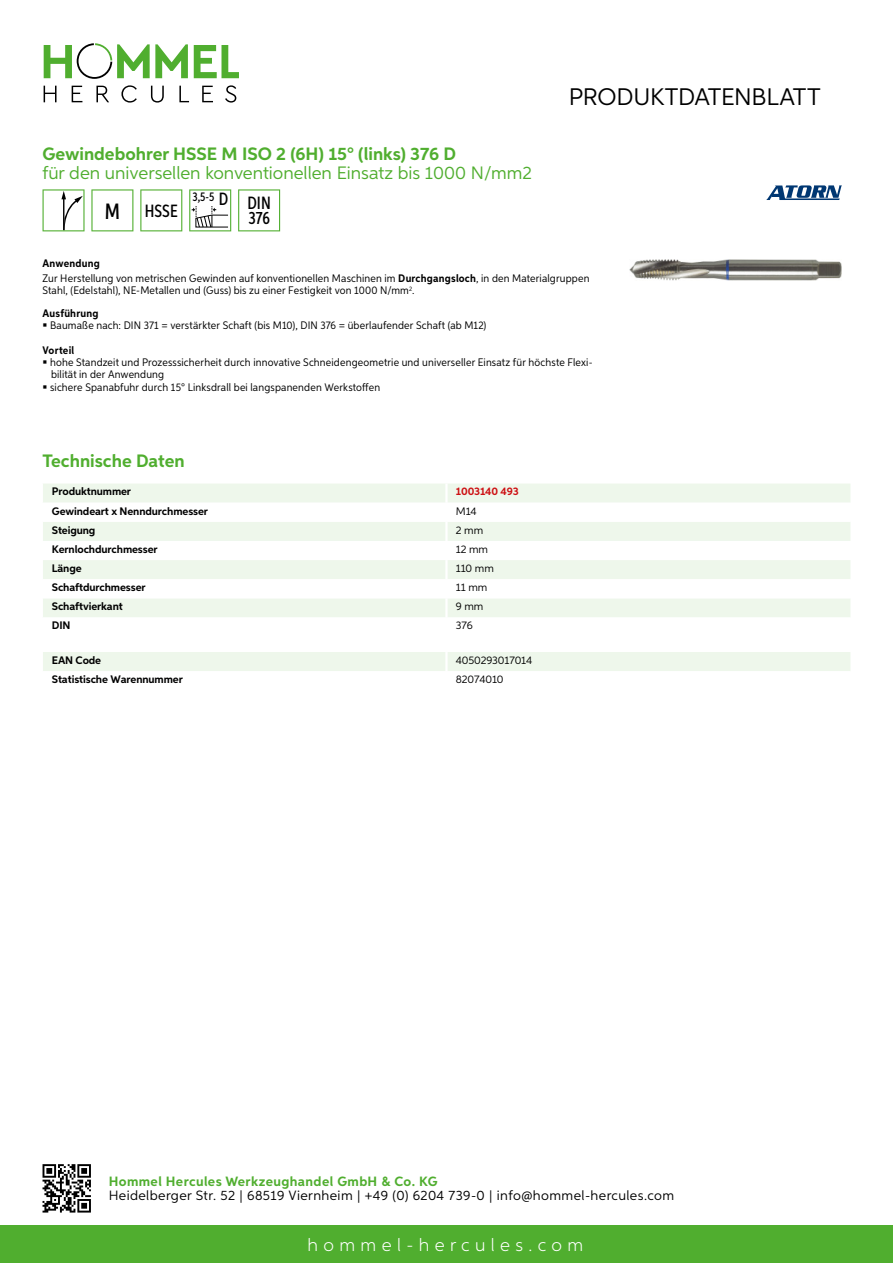
<style>
.page{position:relative;width:893px;height:1263px;background:#fff}
.page>*{position:absolute;margin:0;border:0;box-sizing:border-box;transform-origin:0 0}
.t1{font:24px "Aspira";letter-spacing:-.01em;color:#000}
.t2{font:700 18px "Aspira";color:#50ae2f}
.t3{font:18px "Aspira";color:#50ae2f}
.t4{font:300 18px "Aspira";letter-spacing:.3em;color:#fff}
.t5{font:500 17.85px "Aspira XX Nar";color:#000}
.t6{font:13.5px "Aspira";letter-spacing:.03em;color:#000}
.t7{font:700 13.5px "Aspira";letter-spacing:.03em;color:#50ae2f}
.t8{font:500 12.6px "Aspira XX Nar";color:#000}
.t9{font:10.95px/12.5px "Aspira Nar";letter-spacing:.015em;color:#000}
.t10{font:700 10.95px "Aspira";letter-spacing:-.01em;color:#000}
.t11{font:10.95px "Aspira";letter-spacing:-.01em;color:#000}
.t12{font:700 10.95px "Aspira";letter-spacing:-.01em;color:#cd1013}
.t13{font:700 10.95px "Aspira Nar";letter-spacing:.015em;color:#000}
.s1{font-size:22.2px}
.s2{font-size:17.85px}
.s3{font-weight:700}
</style>
<div class="page">
<div style="left:0;top:1226px;width:893px;height:37px;background:#50ae2f"></div>
<svg style="left:43px;top:1164px;width:48px;height:48px"></svg>
<svg style="left:194px;top:45px;width:45px;height:33px"></svg>
<svg style="left:44px;top:43px;width:144px;height:36px"></svg>
<svg style="left:44px;top:86px;width:13px;height:16px"></svg>
<svg style="left:72px;top:86px;width:10px;height:16px"></svg>
<svg style="left:96px;top:86px;width:13px;height:16px"></svg>
<svg style="left:121px;top:85px;width:16px;height:18px"></svg>
<svg style="left:151px;top:86px;width:13px;height:17px"></svg>
<svg style="left:179px;top:86px;width:10px;height:16px"></svg>
<svg style="left:202px;top:86px;width:11px;height:16px"></svg>
<svg style="left:225px;top:85px;width:11px;height:18px"></svg>
<div style="left:43px;top:484px;width:807px;height:18px;background:#eef7eb"></div>
<svg style="left:43px;top:522px;width:807px;height:95px;fill:#eef7eb"></svg>
<hr style="left:445px;top:483px;width:3px;height:20px;background:#fff">
<hr style="left:445px;top:522px;width:3px;height:19px;background:#fff">
<hr style="left:445px;top:541px;width:3px;height:19px;background:#fff">
<hr style="left:445px;top:560px;width:3px;height:19px;background:#fff">
<hr style="left:445px;top:579px;width:3px;height:19px;background:#fff">
<hr style="left:445px;top:598px;width:3px;height:19px;background:#fff">
<div style="left:43px;top:652px;width:807px;height:19px;background:#eef7eb"></div>
<svg style="left:43px;top:189px;width:42px;height:42px"></svg>
<svg style="left:91px;top:189px;width:42px;height:42px"></svg>
<svg style="left:140px;top:189px;width:42px;height:42px"></svg>
<svg style="left:189px;top:189px;width:42px;height:42px"></svg>
<svg style="left:238px;top:189px;width:42px;height:42px"></svg>
<img style="left:629px;top:259px;width:213px;height:22px">
<svg style="left:766px;top:185px;width:76px;height:15px"></svg>
<h2 class="t2" style="left:43px;top:142px;width:415px">Gewindebohrer HSSE M ISO 2 (6H) 15° (links) 376 D</h2>
<h2 class="t3" style="left:43px;top:162px;width:491px">für den universellen konventionellen Einsatz bis 1000 N/mm2</h2>
<h3 class="t5" style="left:105px;top:200px;width:74px"><span class="s1">M</span> HSSE</h3>
<p class="t8" style="left:193px;top:189px;width:80px">3,5-5 <span class="s2">D DIN</span></p>
<h3 class="t5" style="left:248px;top:207px;width:23px">376</h3>
<h1 class="t1" style="left:569px;top:82px;width:253px">Produktdatenblatt</h1>
<p class="t9" style="left:43px;top:256px;width:548px;line-height:15.1px"><span class="s3">Anwendung<br></span>Zur Herstellung von metrischen Gewinden auf konventionellen Maschinen im <span class="s3">Durchgangsloch</span>, in den Materialgruppen</p>
<p class="t9" style="left:43px;top:279px;width:374px;line-height:22.2px">Stahl, (Edelstahl), NE-Metallen und (Guss) bis zu einer Festigkeit von 1000 N/mm<sup>2</sup>.<br><span class="s3">Ausführung</span></p>
<p class="t9" style="left:50px;top:319px;width:438px">Baumaße nach: DIN 371 = verstärkter Schaft (bis M10), DIN 376 = überlaufender Schaft (ab M12)</p>
<p class="t13" style="left:43px;top:343px;width:33px">Vorteil</p>
<p class="t9" style="left:50px;top:356px;width:544px">hohe Standzeit und Prozesssicherheit durch innovative Schneidengeometrie und universeller Einsatz für höchste Flexi&shy;bilität in der Anwendung<br>sichere Spanabfuhr durch 15° Linksdrall bei langspanenden Werkstoffen</p>
<h2 class="t2" style="left:43px;top:449px;width:144px">Technische Daten</h2>
<p class="t10" style="left:52px;top:485px;width:81px">Produktnummer</p>
<p class="t12" style="left:456px;top:485px;width:64px">1003140 493</p>
<p class="t10" style="left:52px;top:504px;width:158px">Gewindeart x Nenndurchmesser</p>
<p class="t11" style="left:456px;top:504px;width:22px">M14</p>
<p class="t10" style="left:52px;top:523px;width:45px">Steigung</p>
<p class="t11" style="left:456px;top:523px;width:29px">2 mm</p>
<p class="t10" style="left:52px;top:542px;width:107px">Kernlochdurchmesser</p>
<p class="t11" style="left:456px;top:542px;width:34px">12 mm</p>
<p class="t10" style="left:52px;top:561px;width:31px">Länge</p>
<p class="t11" style="left:456px;top:561px;width:40px">110 mm</p>
<p class="t10" style="left:52px;top:581px;width:95px">Schaftdurchmesser</p>
<p class="t11" style="left:456px;top:581px;width:33px">11 mm</p>
<p class="t10" style="left:52px;top:600px;width:72px">Schaftvierkant</p>
<p class="t11" style="left:456px;top:600px;width:29px">9 mm</p>
<p class="t10" style="left:52px;top:619px;width:20px">DIN</p>
<p class="t11" style="left:456px;top:619px;width:18px">376</p>
<p class="t10" style="left:52px;top:653px;width:51px">EAN Code</p>
<p class="t11" style="left:456px;top:653px;width:78px">4050293017014</p>
<p class="t10" style="left:52px;top:672px;width:132px">Statistische Warennummer</p>
<p class="t11" style="left:456px;top:673px;width:49px">82074010</p>
<p class="t7" style="left:109px;top:1172px;width:330px">Hommel Hercules Werkzeughandel GmbH &amp; Co. KG</p>
<p class="t6" style="left:109px;top:1187px;width:567px">Heidelberger Str. 52 | 68519 Viernheim | +49 (0) 6204 739-0 | info@hommel-hercules.com</p>
<h2 class="t4" style="left:307px;top:1234px;width:277px">hommel-hercules.com</h2>
</div>
